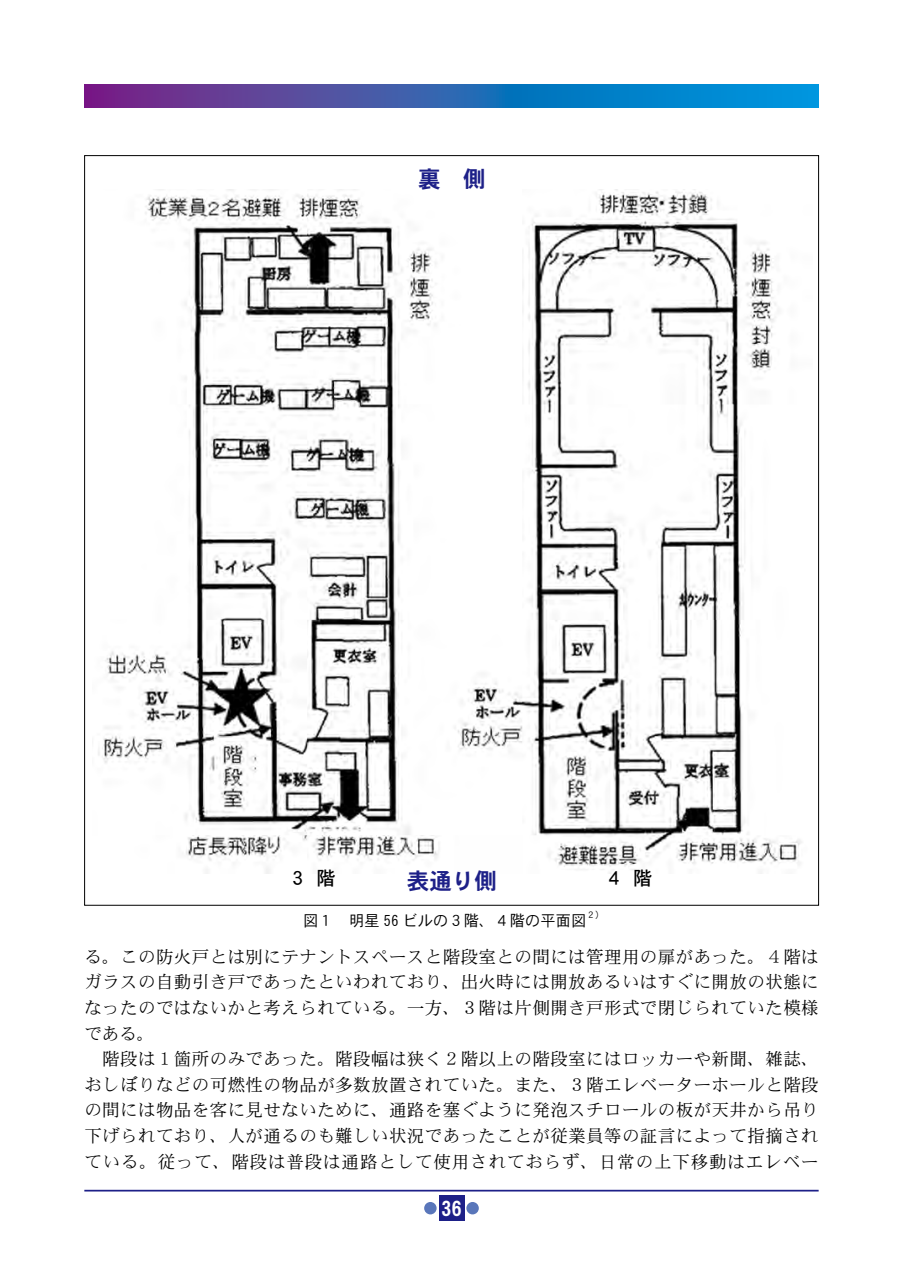
<style>
.page{position:relative;width:903px;height:1275px;background:#fff}
.page>*{position:absolute;margin:0;border:0;box-sizing:border-box;transform-origin:0 0}
.t1{font:22.75px "DFHS Gothic W7 WIN RKSJ H";color:#1d2088}
.t2{font:21px "DFHS Gothic W7 WIN RKSJ H";color:#fff}
.t3{font:19.25px "DFHS Gothic W5 WIN RKSJ H";color:#000}
.t4{font:17.5px/25.6px "DFHS Mincho W3 WIN RKSJ H";letter-spacing:.025em;color:#000}
.t5{font:15.4px "DFHS Gothic W3 WIN RKSJ H";color:#000}
.t6{font:9.1px "DFHS Gothic W3 WIN RKSJ H";color:#000}
.s1{font-family:"DFHS Gothic W7 WING RKSJ H"}
</style>
<div class="page">
<hr style="left:84px;top:1190px;width:735px;height:1px;background:#1d2088">
<div style="left:439px;top:1196px;width:25px;height:25px;background:#1d2088"></div>
<div style="left:466px;top:1202px;width:13px;height:12px;background:#5976ba;border-radius:50%"></div>
<div style="left:424px;top:1202px;width:13px;height:12px;background:#5976ba;border-radius:50%"></div>
<svg style="left:84px;top:84px;width:735px;height:23px;background:#2f62b2"></svg>
<img style="left:98px;top:190px;width:704px;height:683px">
<h1 class="t1" style="left:418px;top:167px;width:69px">裏　側</h1>
<p class="t3" style="left:288px;top:868px;width:49px">３ 階</p>
<h1 class="t1" style="left:407px;top:869px;width:92px">表通り側</h1>
<p class="t3" style="left:604px;top:868px;width:49px">４ 階</p>
<p class="t5" style="left:303px;top:912px;width:285px">図１　明星 56 ビルの３階、４階の平面図</p>
<p class="t6" style="left:586px;top:910px;width:19px">２）</p>
<p class="t4" style="left:84px;top:944px;width:736px">る。この防火戸とは別にテナントスペースと階段室との間には管理用の扉があった。４階はガラスの自動引き戸であったといわれており、出火時には開放あるいはすぐに開放の状態になったのではないかと考えられている。一方、３階は片側開き戸形式で閉じられていた模様である。<br>　階段は１箇所のみであった。階段幅は狭く２階以上の階段室にはロッカーや新聞、雑誌、おしぼりなどの可燃性の物品が多数放置されていた。また、３階エレベーターホールと階段の間には物品を客に見せないために、通路を塞ぐように発泡スチロールの板が天井から吊り下げられており、人が通るのも難しい状況であったことが従業員等の証言によって指摘されている。従って、階段は普段は通路として使用されておらず、日常の上下移動はエレベー</p>
<p class="t2" style="left:435px;top:1198px;width:28px"><span class="s1">1</span>36</p>
</div>
